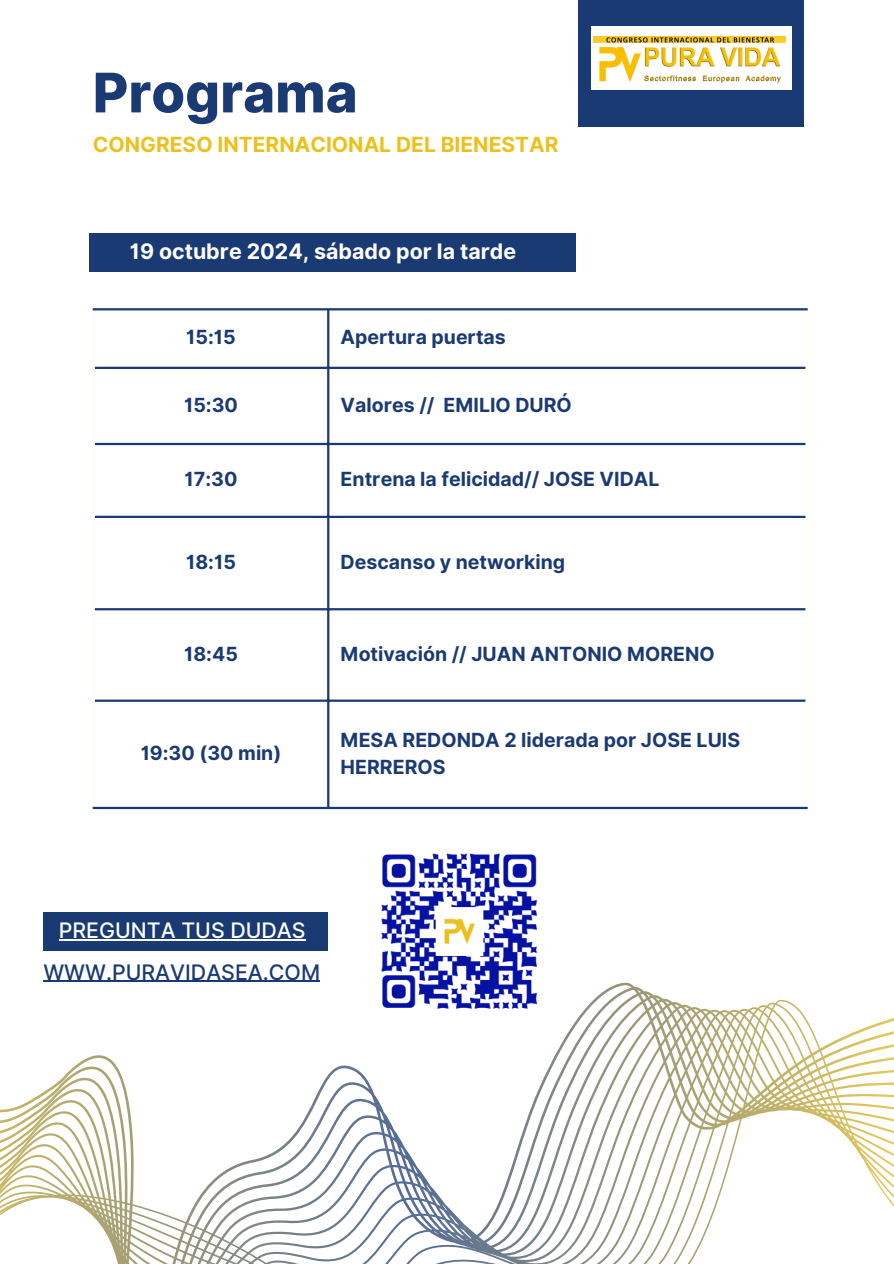
<style>
.page{position:relative;width:894px;height:1264px;background:#fff}
.page>*{position:absolute;margin:0;border:0;box-sizing:border-box;transform-origin:0 0}
.t1{font:800 54.6px "Inter";color:#1a3a74}
.t2{font:700 21.3px "Inter";color:#fff}
.t3{font:500 21.3px "Inter";color:#1a3a74}
.t4{font:500 21.3px "Inter";color:#fff}
.t5{font:700 20.85px "Inter";color:#ecc11d}
.t6{font:700 19.5px/27px "Inter";color:#1a3a74}
</style>
<div class="page">
<div style="left:578px;top:0;width:226px;height:126px;background:#1a3a74"></div>
<div style="left:89px;top:233px;width:486px;height:38px;background:#1a3a74"></div>
<hr style="left:93px;top:310px;width:2px;height:496px;background:#fefff1">
<hr style="left:805px;top:310px;width:2px;height:496px;background:#fefff1">
<hr style="left:327px;top:310px;width:2px;height:496px;background:#1a3a74">
<hr style="left:93px;top:308px;width:714px;height:2px;background:#1a3a74">
<hr style="left:95px;top:367px;width:710px;height:2px;background:#1a3a74">
<hr style="left:95px;top:443px;width:710px;height:2px;background:#1a3a74">
<hr style="left:95px;top:516px;width:710px;height:2px;background:#1a3a74">
<hr style="left:95px;top:608px;width:710px;height:2px;background:#1a3a74">
<hr style="left:95px;top:699px;width:710px;height:2px;background:#1a3a74">
<hr style="left:93px;top:806px;width:714px;height:3px;background:#1a3a74">
<img style="left:591px;top:27px;width:200px;height:63px">
<div style="left:43px;top:912px;width:285px;height:38px;background:#1a3a74"></div>
<svg style="left:0;top:982px;width:893px;height:281px"></svg>
<img style="left:367px;top:853px;width:186px;height:173px">
<hr style="left:59px;top:939px;width:246px;height:1px;background:#fff">
<hr style="left:43px;top:980px;width:277px;height:2px;background:#1a3a74">
<p class="t1" style="left:93px;top:59px;width:266px">Programa</p>
<p class="t5" style="left:93px;top:131px;width:467px">CONGRESO INTERNACIONAL DEL BIENESTAR</p>
<p class="t2" style="left:130px;top:238px;width:388px">19 octubre 2024, sábado por la tarde</p>
<h1 class="t6" style="left:186px;top:323px;width:51px">15:15</h1>
<p class="t6" style="left:340px;top:323px;width:167px">Apertura puertas</p>
<h2 class="t6" style="left:184px;top:391px;width:55px">15:30</h2>
<p class="t6" style="left:340px;top:391px;width:233px">Valores // EMILIO DURÓ</p>
<p class="t6" style="left:184px;top:465px;width:54px">17:30</p>
<p class="t6" style="left:340px;top:465px;width:320px">Entrena la felicidad// JOSE VIDAL</p>
<p class="t6" style="left:186px;top:548px;width:51px">18:15</p>
<p class="t6" style="left:340px;top:548px;width:226px">Descanso y networking</p>
<p class="t6" style="left:184px;top:640px;width:55px">18:45</p>
<p class="t6" style="left:340px;top:640px;width:375px">Motivación // JUAN ANTONIO MORENO</p>
<p class="t6" style="left:141px;top:739px;width:142px">19:30 (30 min)</p>
<p class="t6" style="left:340px;top:726px;width:401px">MESA REDONDA 2 liderada por JOSE LUIS<br>HERREROS</p>
<h2 class="t4" style="left:59px;top:917px;width:248px">PREGUNTA TUS DUDAS</h2>
<h2 class="t3" style="left:43px;top:959px;width:278px">WWW.PURAVIDASEA.COM</h2>
</div>
